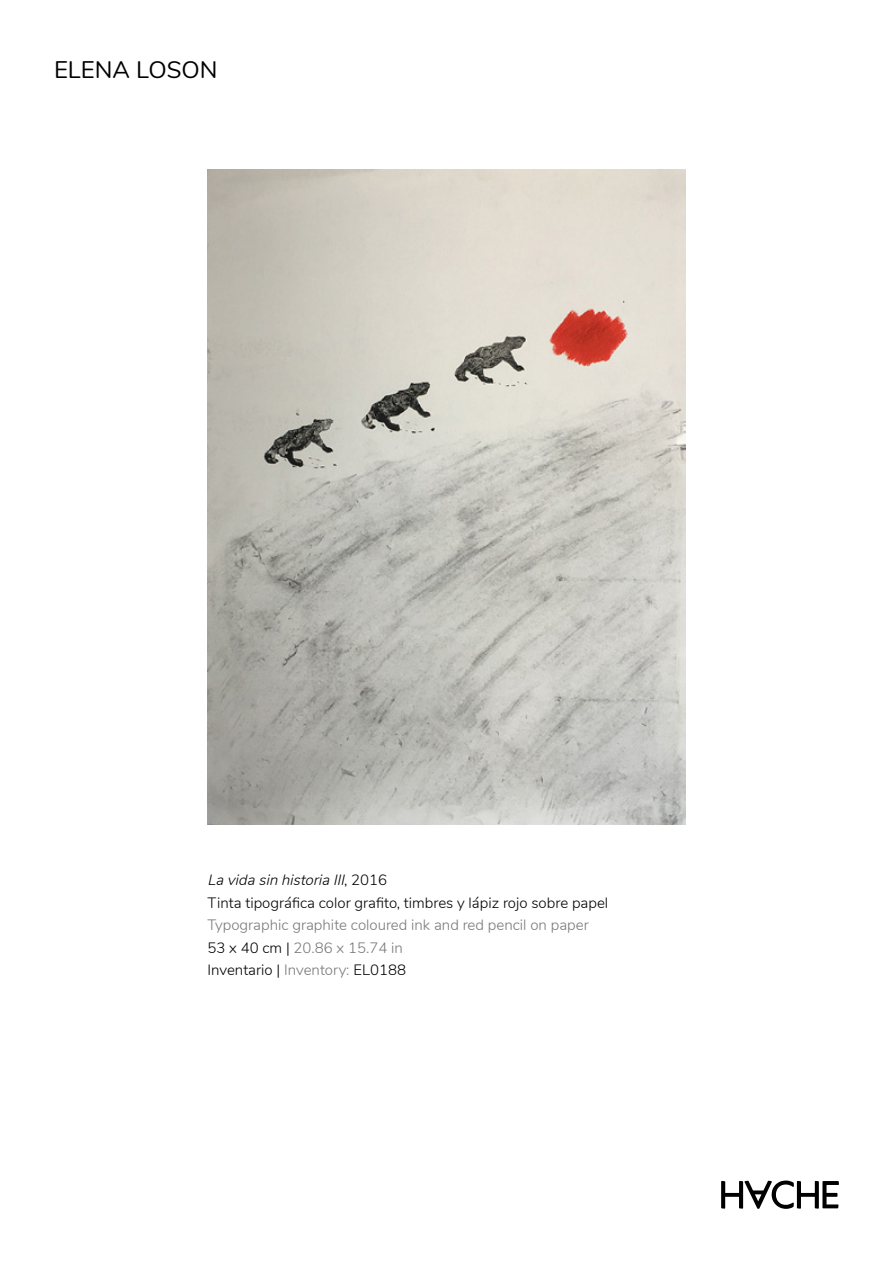
<style>
.page{position:relative;width:893px;height:1263px;background:#fff}
.page>*{position:absolute;margin:0;border:0;box-sizing:border-box;transform-origin:0 0}
.t1{font:24px "Nunito";color:#000}
.t2{font:300 15px/22.5px "Nunito";color:#77787b}
.t3{font:300 15px/22.5px "Nunito";color:#000}
.s1{font-style:italic}
.s2{color:#000}
</style>
<div class="page">
<svg style="left:721px;top:1180px;width:118px;height:29px"></svg>
<img style="left:207px;top:169px;width:478px;height:656px">
<h1 class="t1" style="left:54px;top:52px;width:165px">ELENA LOSON</h1>
<p class="t3" style="left:207px;top:868px;width:402px"><span class="s1">Lavidasin historiaIII</span>, 2 0 1 6<br>Tinta tipográfica color grafito, timbres y lápiz rojo sobre papel</p>
<p class="t2" style="left:207px;top:913px;width:383px">Typographic graphite coloured ink and red pencil on paper<br><span class="s2">53 x 40 cm |</span> 20.86 x 15.74 in<br><span class="s2">Inventario |</span> Inventory: <span class="s2">EL0188</span></p>
</div>
